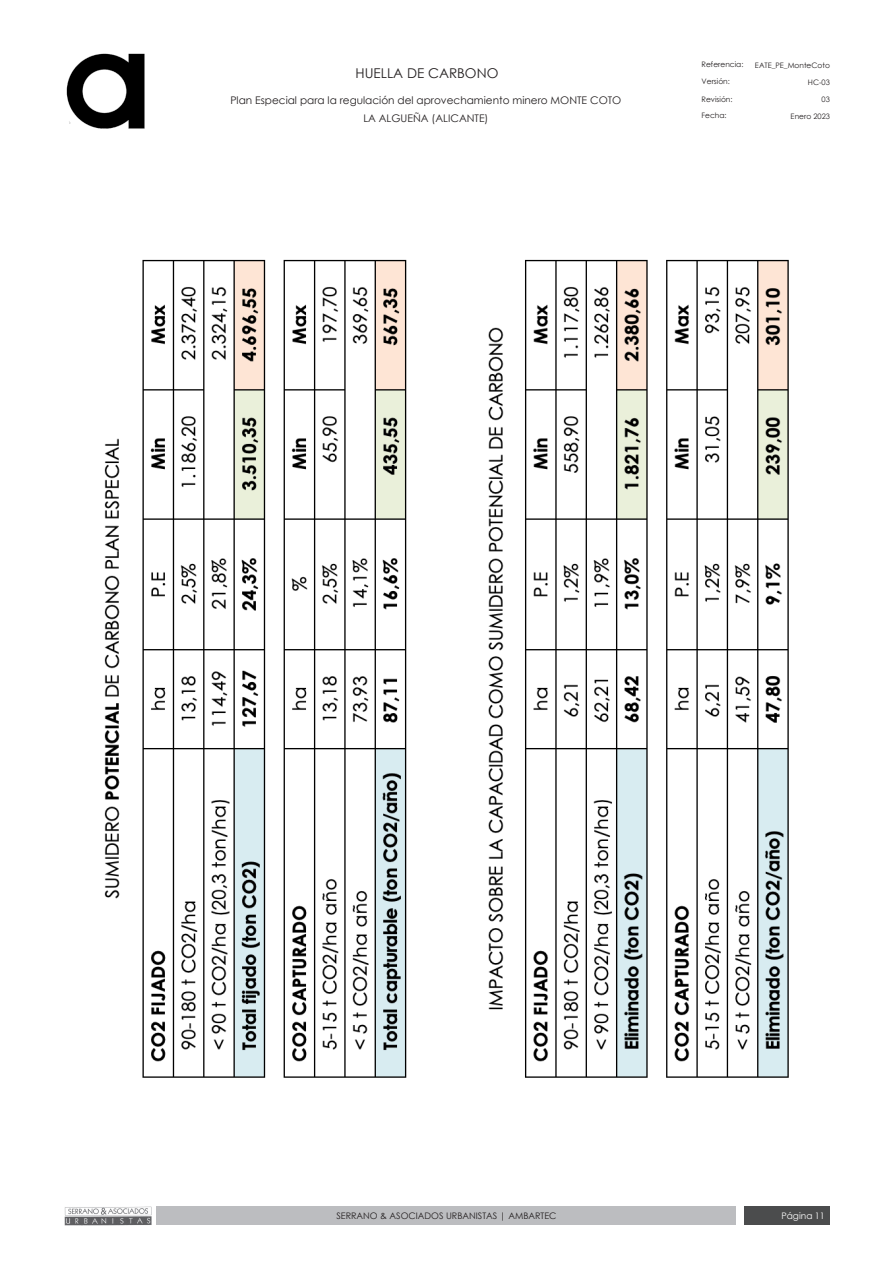
<style>
.page{position:relative;width:893px;height:1263px;background:#fff}
.page>*{position:absolute;margin:0;border:0;box-sizing:border-box;transform-origin:0 0}
.t1{font:13.5px "Century Gothic";color:#231f20}
.t2{font:10.5px/18px "Century Gothic";color:#231f20;text-align:center}
.t3{font:9px "Century Gothic";color:#231f20}
.t4{font:9px "Century Gothic";color:#fff}
.t5{font:7.5px "Century Gothic";color:#231f20}
</style>
<div class="page">
<img style="left:66px;top:53px;width:79px;height:76px">
<div style="left:744px;top:1206px;width:85px;height:18px;background:#4b4c4d"></div>
<img style="left:64px;top:1206px;width:87px;height:19px">
<div style="left:157px;top:1206px;width:579px;height:18px;background:#bcbdc0"></div>
<img style="left:104px;top:259px;width:685px;height:819px">
<p class="t1" style="left:356px;top:64px;width:144px">HUELLA DE CARBONO</p>
<p class="t2" style="left:230px;top:91px;width:392px">Plan Especial para la regulación del aprovechamiento minero MONTE COTO<br>LA ALGUEÑA (ALICANTE)</p>
<p class="t5" style="left:702px;top:59px;width:43px">Referencia:</p>
<p class="t5" style="left:702px;top:76px;width:30px">Versión:</p>
<p class="t5" style="left:702px;top:94px;width:33px">Revisión:</p>
<p class="t5" style="left:702px;top:110px;width:27px">Fecha:</p>
<p class="t5" style="left:755px;top:60px;width:77px">EATE_PE_MonteCoto</p>
<p class="t5" style="left:808px;top:77px;width:24px">HC-03</p>
<p class="t5" style="left:822px;top:94px;width:10px">03</p>
<p class="t5" style="left:791px;top:111px;width:41px">Enero 2023</p>
<p class="t3" style="left:336px;top:1209px;width:222px">SERRANO &amp; ASOCIADOS URBANISTAS | AMBARTEC</p>
<p class="t4" style="left:781px;top:1209px;width:45px">Página 11</p>
</div>
